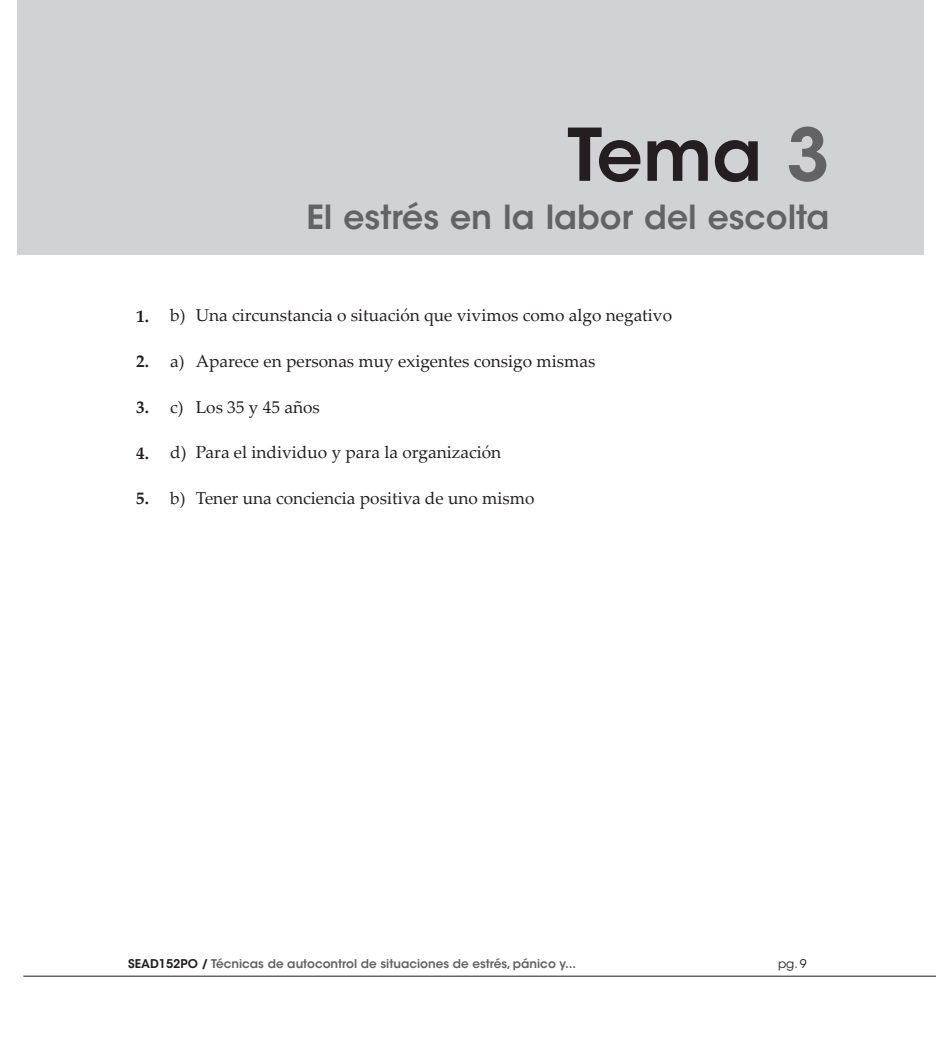
<style>
.page{position:relative;width:936px;height:1063px;background:#fff}
.page>*{position:absolute;margin:0;border:0;box-sizing:border-box;transform-origin:0 0}
._01{font:600 72px "ITC Avant Garde Std";color:#231f20}
._0_TITULO_TEMA{font:600 33px "ITC Avant Garde Std";color:#636366}
.z_solución{font:17.25px "Palatino Linotype";color:#231f20}
.z1{font:700 17.25px "Palatino Linotype";color:#231f20}
.t1{font:600 12px "ITC Avant Garde Std";color:#636366}
.t2{font:12px "ITC Avant Garde Std";color:#231f20}
.s1{color:#636366}
.s2{color:#231f20}
</style>
<div class="page">
<hr style="left:23px;top:976px;width:912px;height:1px;background:#636366">
<div style="left:17px;top:0;width:906px;height:255px;background:#d1d2d4"></div>
<p class="_01" style="left:567px;top:109px;width:264px">Tema <span class="s1">3</span></p>
<p class="_0_TITULO_TEMA" style="left:306px;top:196px;width:524px">El estrés en la labor del escolta</p>
<p class="z1" style="left:136px;top:304px;width:14px">1.</p>
<p class="z_solución" style="left:170px;top:303px;width:503px">b) Una circunstancia o situación que vivimos como algo negativo</p>
<p class="z1" style="left:136px;top:349px;width:14px">2.</p>
<p class="z_solución" style="left:170px;top:349px;width:426px">a) Aparece en personas muy exigentes consigo mismas</p>
<p class="z1" style="left:136px;top:395px;width:14px">3.</p>
<p class="z_solución" style="left:170px;top:395px;width:151px">c) Los 35 y 45 años</p>
<p class="z1" style="left:136px;top:441px;width:14px">4.</p>
<p class="z_solución" style="left:170px;top:440px;width:332px">d) Para el individuo y para la organización</p>
<p class="z1" style="left:136px;top:486px;width:14px">5.</p>
<p class="z_solución" style="left:170px;top:486px;width:366px">b) Tener una conciencia positiva de uno mismo</p>
<p class="t1" style="left:128px;top:956px;width:449px"><span class="s2">SEAD152PO /</span> Técnicas de autocontrol de situaciones de estrés, pánico y...</p>
<p class="t2" style="left:778px;top:956px;width:30px">pg. 9</p>
</div>
